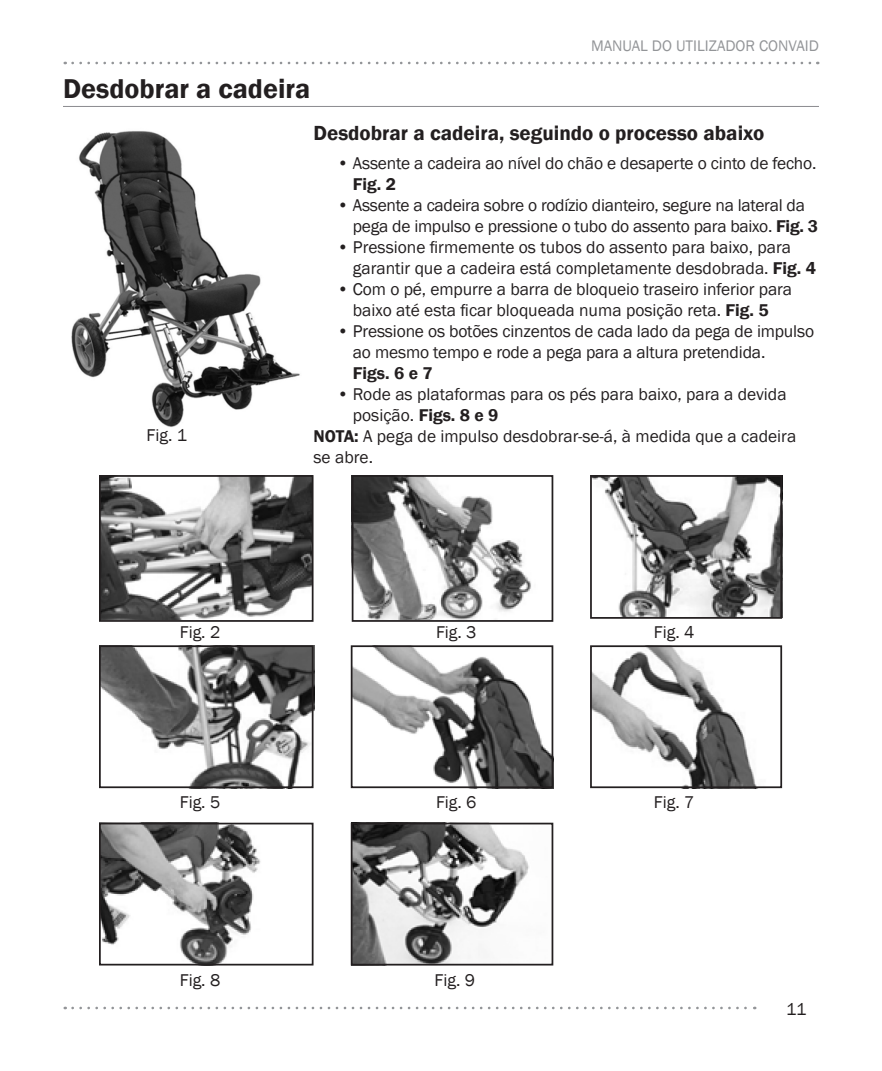
<style>
.page{position:relative;width:882px;height:1071px;background:#fff}
.page>*{position:absolute;margin:0;border:0;box-sizing:border-box;transform-origin:0 0}
.Etac_Sub_Header{font:600 28px "Franklin Gothic";color:#231f20}
.Etac_Topic_Heading{font:600 21px "Franklin Gothic";color:#231f20}
.Etac_UG_Paragraph{font:17.5px/21px "Franklin Gothic";letter-spacing:-.005em;color:#231f20}
.t1{font:15.75px "Franklin Gothic";color:#939598}
.s1{font-weight:600}
</style>
<div class="page">
<svg style="left:73px;top:62px;width:745px;height:2px"></svg>
<svg style="left:73px;top:1007px;width:682px;height:2px"></svg>
<hr style="left:63px;top:106px;width:756px;height:1px;background:#8a8a8e">
<img style="left:71px;top:131px;width:229px;height:296px">
<img style="left:102px;top:478px;width:209px;height:141px">
<img style="left:102px;top:648px;width:209px;height:137px">
<img style="left:102px;top:826px;width:159px;height:137px">
<div style="left:99px;top:475px;width:215px;height:147px;border:2px solid #231f20"></div>
<div style="left:99px;top:645px;width:215px;height:143px;border:2px solid #231f20"></div>
<div style="left:99px;top:823px;width:215px;height:143px;border:2px solid #231f20"></div>
<img style="left:355px;top:478px;width:176px;height:141px">
<img style="left:354px;top:648px;width:196px;height:137px">
<img style="left:354px;top:826px;width:175px;height:137px">
<div style="left:351px;top:823px;width:202px;height:143px;border:2px solid #231f20"></div>
<div style="left:351px;top:645px;width:202px;height:143px;border:2px solid #231f20"></div>
<div style="left:352px;top:475px;width:201px;height:147px;border:2px solid #231f20"></div>
<img style="left:593px;top:478px;width:186px;height:138px">
<img style="left:593px;top:648px;width:163px;height:137px">
<div style="left:590px;top:645px;width:192px;height:143px;border:2px solid #231f20"></div>
<div style="left:590px;top:475px;width:192px;height:144px;border:2px solid #231f20"></div>
<p class="Etac_Sub_Header" style="left:63px;top:72px;width:249px">Desdobrar a cadeira</p>
<p class="t1" style="left:591px;top:36px;width:229px">MANUAL DO UTILIZADOR CONVAID</p>
<p class="Etac_UG_Paragraph" style="left:147px;top:425px;width:42px">Fig. 1</p>
<p class="Etac_UG_Paragraph" style="left:180px;top:622px;width:42px">Fig. 2</p>
<p class="Etac_UG_Paragraph" style="left:180px;top:792px;width:42px">Fig. 5</p>
<p class="Etac_Topic_Heading" style="left:314px;top:120px;width:452px">Desdobrar a cadeira, seguindo o processo abaixo</p>
<p class="Etac_UG_Paragraph" style="left:353px;top:153px;width:465px;text-indent:-16px">• Assente a cadeira ao nível do chão e desaperte o cinto de fecho.<br><span class="s1">Fig. 2</span></p>
<p class="Etac_UG_Paragraph" style="left:353px;top:195px;width:467px;text-indent:-16px">• Assente a cadeira sobre o rodízio dianteiro, segure na lateral da pega de impulso e pressione o tubo do assento para baixo. <span class="s1">Fig. 3</span></p>
<p class="Etac_UG_Paragraph" style="left:353px;top:237px;width:465px;text-indent:-16px">• Pressione firmemente os tubos do assento para baixo, para garantir que a cadeira está completamente desdobrada. <span class="s1">Fig. 4</span></p>
<p class="Etac_UG_Paragraph" style="left:337px;top:279px;width:457px;text-align:center">• Com o pé, empurre a barra de bloqueio traseiro inferior para baixo até esta ficar bloqueada numa posição reta. <span class="s1">Fig. 5</span></p>
<p class="Etac_UG_Paragraph" style="left:353px;top:321px;width:463px;text-indent:-16px">• Pressione os botões cinzentos de cada lado da pega de impulso ao mesmo tempo e rode a pega para a altura pretendida.<br><span class="s1">Figs. 6 e 7</span></p>
<p class="Etac_UG_Paragraph" style="left:353px;top:384px;width:435px;text-indent:-16px">• Rode as plataformas para os pés para baixo, para a devida posição. <span class="s1">Figs. 8 e 9</span></p>
<p class="Etac_UG_Paragraph" style="left:314px;top:426px;width:484px"><span class="s1">NOTA:</span> A pega de impulso desdobrar-se-á, à medida que a cadeira se abre.</p>
<p class="Etac_UG_Paragraph" style="left:436px;top:622px;width:42px">Fig. 3</p>
<p class="Etac_UG_Paragraph" style="left:436px;top:792px;width:42px">Fig. 6</p>
<p class="Etac_UG_Paragraph" style="left:654px;top:622px;width:42px">Fig. 4</p>
<p class="Etac_UG_Paragraph" style="left:654px;top:792px;width:42px">Fig. 7</p>
<p class="Etac_UG_Paragraph" style="left:180px;top:970px;width:42px">Fig. 8</p>
<p class="Etac_UG_Paragraph" style="left:435px;top:970px;width:42px">Fig. 9</p>
<p class="Etac_UG_Paragraph" style="left:786px;top:999px;width:22px">11</p>
</div>
